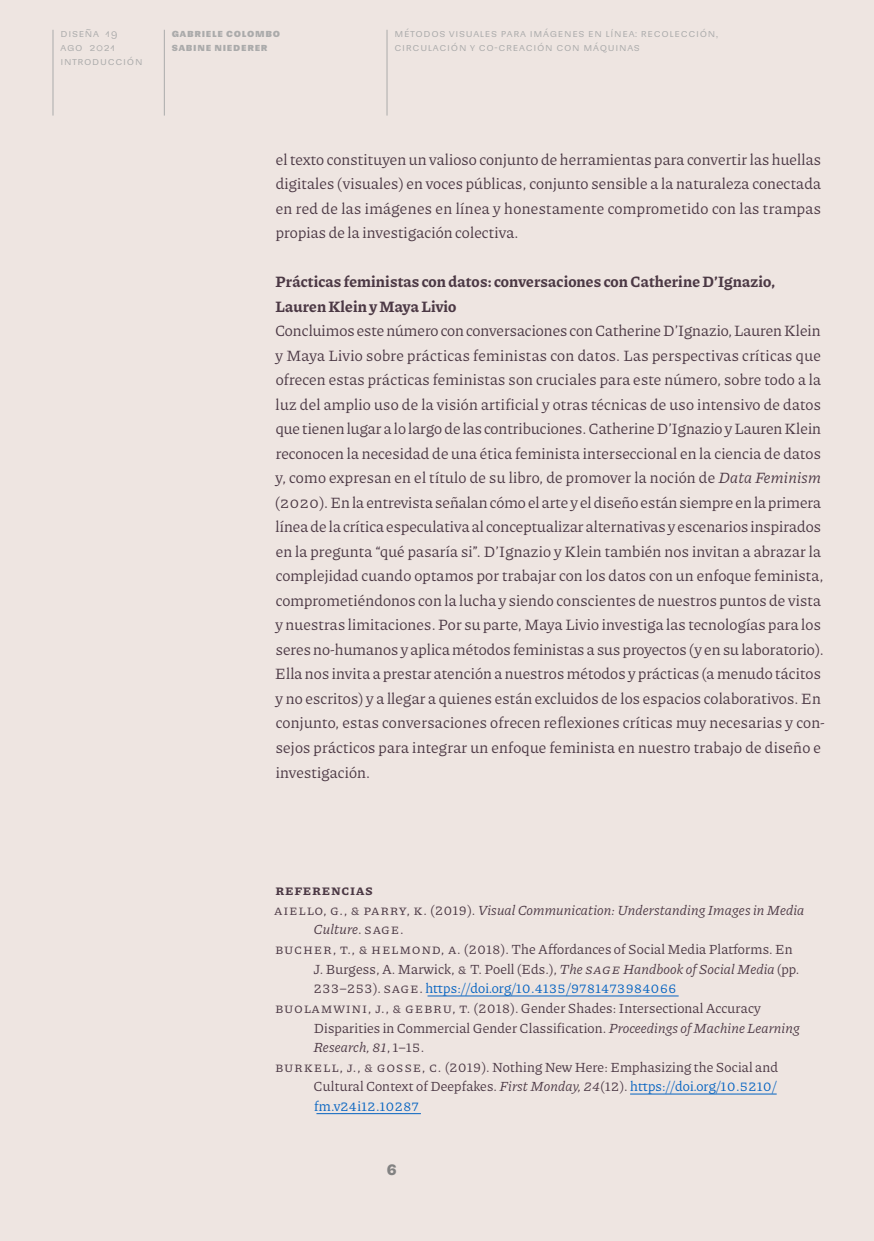
<style>
.page{position:relative;width:874px;height:1241px;background:#fff}
.page>*{position:absolute;margin:0;border:0;box-sizing:border-box;transform-origin:0 0}
.Texto_sin_sangría{font:15.75px/24.5px "Piazzolla";letter-spacing:.01em;color:#4b3844;text-align:justify}
.Subtítulo_2{font:700 15.75px/24.5px "Piazzolla";letter-spacing:.01em;color:#4b3844}
.Referencias{font:14px/19.6px "Piazzolla";letter-spacing:.01em;color:#4b3844}
.Referencias-2{font:italic 14px/19.6px "Piazzolla";letter-spacing:.01em;color:#4b3844}
.Referencias-3{font:700 14px "Piazzolla";letter-spacing:.05em;color:#4b3844}
.t1{font:700 14px "Sudamerican Grotesk";color:#828282}
.t2{font:10.5px/14px "Sudamerican Grotesk";letter-spacing:.07em;color:#ababab}
.t3{font:700 10.5px/14px "Sudamerican Grotesk";letter-spacing:.07em;color:#ababab}
.s1{font-style:italic}
.s2{font-style:normal}
.s3{color:#0563c1}
</style>
<div class="page">
<div style="left:0;top:0;width:873px;height:1240px;background:#eee5e1"></div>
<hr style="left:52px;top:30px;width:1px;height:85px;background:#ababab">
<hr style="left:164px;top:30px;width:1px;height:85px;background:#ababab">
<hr style="left:386px;top:30px;width:1px;height:85px;background:#ababab">
<hr style="left:427px;top:995px;width:251px;height:1px;background:#0563c1">
<hr style="left:629px;top:1093px;width:147px;height:1px;background:#0563c1">
<hr style="left:316px;top:1113px;width:104px;height:1px;background:#0563c1">
<p class="t2" style="left:60px;top:26px;width:84px">Diseña 19<br>ago 2021 introducción</p>
<p class="t3" style="left:172px;top:26px;width:110px">Gabriele Colombo<br>Sabine Niederer</p>
<p class="t2" style="left:394px;top:26px;width:325px">Métodos visuales para imágenes en línea: recolección, circulación y co-creación con máquinas</p>
<p class="Texto_sin_sangría" style="left:275px;top:146px;width:546px">el texto constituyen un valioso conjunto de herramientas para convertir las huellas digitales (visuales) en voces públicas, conjunto sensible a la naturaleza conectada en red de las imágenes en línea y honestamente comprometido con las trampas propias de la investigación colectiva.</p>
<p class="Subtítulo_2" style="left:275px;top:269px;width:500px">Prácticas feministas con datos: conversaciones con Catherine DʼIgnazio,<br>Lauren Klein y Maya Livio</p>
<p class="Texto_sin_sangría" style="left:275px;top:318px;width:550px;text-align:left">Concluimos este número con conversaciones con Catherine DʼIgnazio, Lauren Klein y Maya Livio sobre prácticas feministas con datos. Las perspectivas críticas que ofrecen estas prácticas feministas son cruciales para este número, sobre todo a la luz del amplio uso de la visión artificial y otras técnicas de uso intensivo de datos que tienen lugar a lo largo de las contribuciones. Catherine DʼIgnazio y Lauren Klein reconocen la necesidad de una ética feminista interseccional en la ciencia de datos y, como expresan en el título de su libro, de promover la noción de <span class="s1">Data Feminism </span>(2020). En la entrevista señalan cómo el arte y el diseño están siempre en la primera línea de la crítica especulativa al conceptualizar alternativas y escenarios inspirados en la pregunta “qué pasaría si”. DʼIgnazio y Klein también nos invitan a abrazar la complejidad cuando optamos por trabajar con los datos con un enfoque feminista, comprometiéndonos con la lucha y siendo conscientes de nuestros puntos de vista y nuestras limitaciones. Por su parte, Maya Livio investiga las tecnologías para los seres no-humanos y aplica métodos feministas a sus proyectos (y en su laboratorio).<br>Ella nos invita a prestar atención a nuestros métodos y prácticas (a menudo tácitos y no escritos) y a llegar a quienes están excluidos de los espacios colaborativos. En conjunto, estas conversaciones ofrecen reflexiones críticas muy necesarias y con&shy;sejos prácticos para integrar un enfoque feminista en nuestro trabajo de diseño e investigación.</p>
<p class="Referencias-3" style="left:275px;top:880px;width:99px">REFERENCIAS</p>
<p class="Referencias-2" style="left:313px;top:899px;width:492px;text-indent:-39px"><span class="s2">Aie llo, G., &amp; Parry, K. (2019).</span> Visual Communication: Understanding Images in Media<br>Culture<span class="s2">. SAGE.</span></p>
<p class="Referencias" style="left:313px;top:938px;width:487px;text-indent:-38px">Buche r, T., &amp; He lmond, A. (2018). The Affordances of Social Media Platforms. En<br>J. Burgess, A. Marwick, &amp; T. Poell (Eds.), <span class="s1">The SAGE Handbook of Social Media</span> (pp.<br>233–253). SAGE. <span class="s3">https://doi.org/10.4135/9781473984066</span></p>
<p class="Referencias" style="left:313px;top:997px;width:487px;text-indent:-38px">Buolamwini, J., &amp; Geb ru, T. (2018). Gender Shades: Intersectional Accuracy<br>Disparities in Commercial Gender Classification. <span class="s1">Proceedings of Machine Learning<br>Research, 81</span>, 1–15.</p>
<p class="Referencias" style="left:275px;top:1056px;width:130px">Burke ll, J., &amp; Gosse</p>
<p class="Referencias" style="left:313px;top:1056px;width:465px;text-align:justify;text-indent:108px">, C . (2019). Nothing New Here: Emphasizing the Social and Cultural Context of Deepfakes. <span class="s1">First Monday, 24</span>(12). <span class="s3">https://doi.org/10.5210/ fm.v24i12.10287</span></p>
<p class="t1" style="left:386px;top:1158px;width:12px">6</p>
</div>
